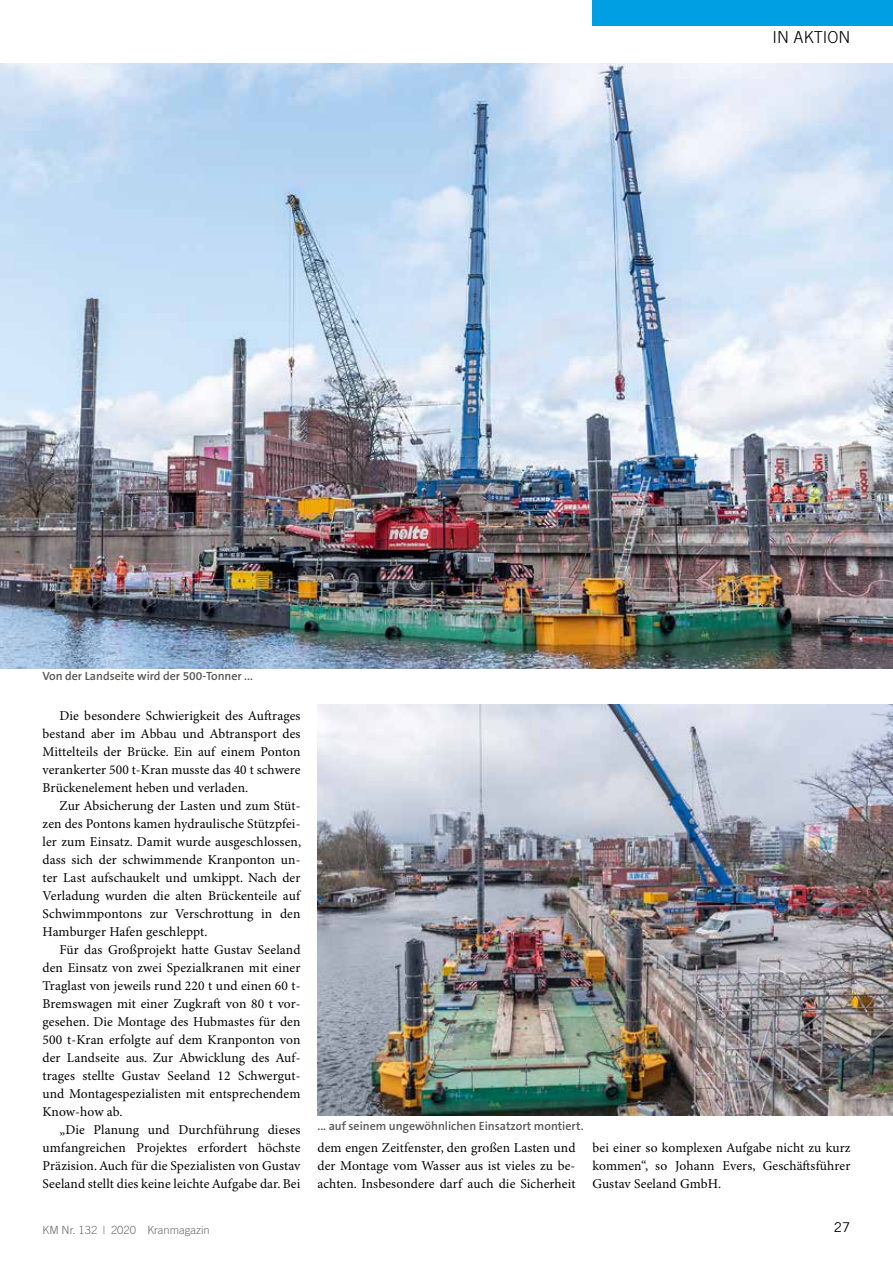
<style>
.page{position:relative;width:893px;height:1263px;background:#fff}
.page>*{position:absolute;margin:0;border:0;box-sizing:border-box;transform-origin:0 0}
.t1{font:300 16.5px "Trade Gothic";color:#000}
.t2{font:13.5px/18px "Minion Pro";letter-spacing:.005em;color:#000;text-align:justify}
.t3{font:13.5px "Trade Gothic";color:#000}
.t4{font:600 12px "The Sans B6";color:#565655}
.t5{font:300 11.25px "Trade Gothic";color:#6e6e6e}
</style>
<div class="page">
<div style="left:592px;top:0;width:301px;height:26px;background:#009ee3"></div>
<img style="left:0;top:64px;width:893px;height:604px">
<img style="left:317px;top:705px;width:576px;height:410px">
<p class="t1" style="left:772px;top:27px;width:79px">IN AKTION</p>
<p class="t4" style="left:43px;top:670px;width:212px">Von der Landseite wird der 500-Tonner ...</p>
<p class="t2" style="left:43px;top:707px;width:259px;text-indent:17px">Die besondere Schwierigkeit des Auftrages bestand aber im Abbau und Abtransport des Mittelteils der Brücke. Ein auf einem Ponton verankerter 500 t-Kran musste das 40 t schwere Brückenelement heben und verladen.</p>
<p class="t2" style="left:43px;top:797px;width:260px;text-indent:17px">Zur Absicherung der Lasten und zum Stüt&shy;zen des Pontons kamen hydraulische Stützpfei&shy;ler zum Einsatz. Damit wurde ausgeschlossen, dass sich der schwimmende Kranponton un&shy;ter Last aufschaukelt und umkippt. Nach der Verladung wurden die alten Brückenteile auf Schwimmpontons zur Verschrottung in den Hamburger Hafen geschleppt.</p>
<p class="t2" style="left:43px;top:941px;width:259px;text-indent:17px">Für das Großprojekt hatte Gustav Seeland den Einsatz von zwei Spezialkranen mit einer Traglast von jeweils rund 220 t und einen 60 t-Bremswagen mit einer Zugkraft von 80 t vor&shy;gesehen. Die Montage des Hubmastes für den 500 t-Kran erfolgte auf dem Kranponton von der Landseite aus. Zur Abwicklung des Auf&shy;trages stellte Gustav Seeland 12 Schwergut&shy;und Montagespezialisten mit entsprechendem Know-how ab.</p>
<p class="t2" style="left:43px;top:1121px;width:259px;text-indent:17px">„Die Planung und Durchführung dieses umfangreichen Projektes erfordert höchste Präzision. Auch für die Spezialisten von Gustav Seeland stellt dies keine leichte Aufgabe dar. Bei</p>
<p class="t4" style="left:317px;top:1119px;width:268px">... auf seinem ungewöhnlichen Einsatzort montiert.</p>
<p class="t2" style="left:317px;top:1139px;width:259px">dem engen Zeitfenster, den großen Lasten und der Montage vom Wasser aus ist vieles zu be&shy;achten. Insbesondere darf auch die Sicherheit</p>
<p class="t2" style="left:592px;top:1139px;width:259px">bei einer so komplexen Aufgabe nicht zu kurz kommen“, so Johann Evers, Geschäftsführer Gustav Seeland GmbH.</p>
<p class="t5" style="left:43px;top:1223px;width:169px">KM Nr. 132 | 2020 Kranmagazin</p>
<p class="t3" style="left:834px;top:1219px;width:18px">27</p>
</div>
